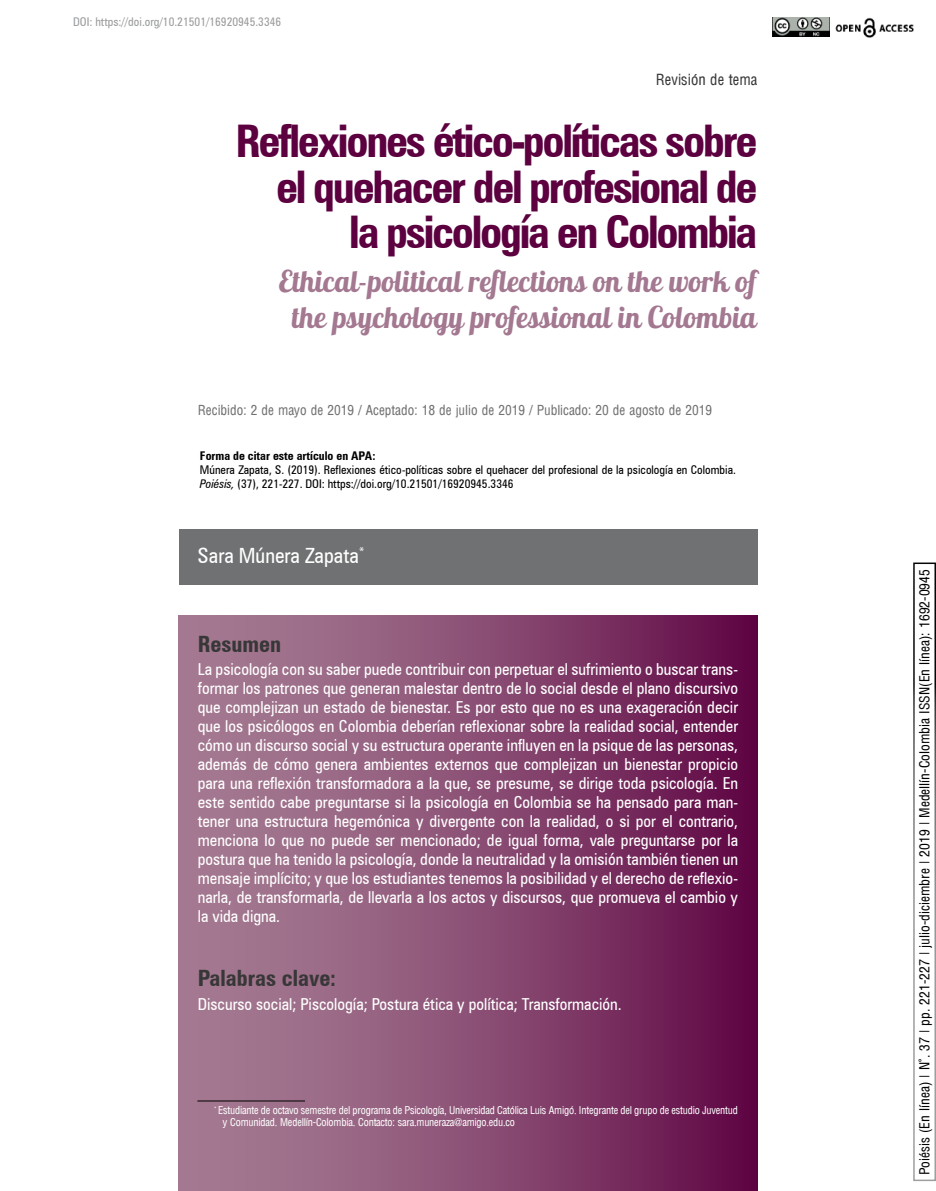
<style>
.page{position:relative;width:936px;height:1191px;background:#fff}
.page>*{position:absolute;margin:0;border:0;box-sizing:border-box;transform-origin:0 0}
.superior_titulo_CAPI{font:700 condensed 45px/45px "Zurich BT";letter-spacing:-.05em;color:#5c0040;text-align:right}
.superior_titulo__2_c{font:30px/36px "Lobster";color:#a37890;text-align:center}
.Titulo_resumen{font:700 condensed 22.5px "Zurich BT";color:#373737}
.autor{font:condensed 21px "Zurich BT";color:#fff}
.textoResume_ESPAÑOL{font:condensed 16.5px/19px "Zurich BT";color:#fff;text-align:justify}
.seccion{font:15px "Arena Condensed";color:#373737}
.rubrica_inferior{font:13.5px "Arena Condensed";color:#000}
.fecha_aceptado{font:13.5px "Arena Condensed";color:#707172}
.forma_de_citar_artíc{font:condensed 12px/13.8px "Zurich BT";color:#000}
.TEXTO_NORMAL{font:condensed 12px "Zurich BT";color:#9c9e9f}
.forma_de_citar_artíc-2{font:700 condensed 12px "Zurich BT";color:#000}
.pie_de_página_capitu{font:10.5px/11.7px "Arena Condensed";letter-spacing:-.02em;color:#fff}
.s1{font-style:italic}
</style>
<div class="page">
<img style="left:835px;top:17px;width:79px;height:21px">
<img style="left:772px;top:17px;width:57px;height:20px">
<div style="left:178px;top:615px;width:579px;height:576px;background:linear-gradient(to right,#ac889a,#650e4a)"></div>
<div style="left:179px;top:529px;width:578px;height:55px;background:#707172"></div>
<hr style="left:197px;top:1100px;width:108px;height:1px;background:#000">
<div style="left:913px;top:562px;width:22px;height:619px;border:2px solid #fff"></div>
<p class="TEXTO_NORMAL" style="left:73px;top:15px;width:210px">DOI: https://doi.org/10.21501/16920945.3346</p>
<p class="seccion" style="left:655px;top:71px;width:103px">Revisión de tema</p>
<p class="superior_titulo_CAPI" style="left:235px;top:119px;width:523px">Reflexiones ético-políticas sobre el quehacer del profesional de la psicología en Colombia</p>
<p class="superior_titulo__2_c" style="left:279px;top:263px;width:479px">Ethical-political reflections on the work of the psychology professional in Colombia</p>
<p class="fecha_aceptado" style="left:198px;top:402px;width:516px">Recibido: 2 de mayo de 2019 / Aceptado: 18 de julio de 2019 / Publicado: 20 de agosto de 2019</p>
<p class="forma_de_citar_artíc-2" style="left:200px;top:448px;width:177px">Forma de citar este artículo en APA:</p>
<p class="forma_de_citar_artíc" style="left:200px;top:462px;width:537px">Múnera Zapata, S. (2019). Reflexiones ético-políticas sobre el quehacer del profesional de la psicología en Colombia.<br><span class="s1">Poiésis,</span> (37), 221-227. DOI: https://doi.org/10.21501/16920945.3346</p>
<p class="autor" style="left:198px;top:542px;width:168px">Sara Múnera Zapata<sup>*</sup></p>
<p class="Titulo_resumen" style="left:198px;top:630px;width:85px">Resumen</p>
<p class="textoResume_ESPAÑOL" style="left:198px;top:660px;width:542px">La psicología con su saber puede contribuir con perpetuar el sufrimiento o buscar trans&shy;formar los patrones que generan malestar dentro de lo social desde el plano discursivo que complejizan un estado de bienestar. Es por esto que no es una exageración decir que los psicólogos en Colombia deberían reflexionar sobre la realidad social, entender cómo un discurso social y su estructura operante influyen en la psique de las personas, además de cómo genera ambientes externos que complejizan un bienestar propicio para una reflexión transformadora a la que, se presume, se dirige toda psicología. En este sentido cabe preguntarse si la psicología en Colombia se ha pensado para man&shy;tener una estructura hegemónica y divergente con la realidad, o si por el contrario, menciona lo que no puede ser mencionado; de igual forma, vale preguntarse por la postura que ha tenido la psicología, donde la neutralidad y la omisión también tienen un mensaje implícito; y que los estudiantes tenemos la posibilidad y el derecho de reflexio&shy;narla, de transformarla, de llevarla a los actos y discursos, que promueva el cambio y la vida digna.</p>
<p class="Titulo_resumen" style="left:198px;top:964px;width:140px">Palabras clave:</p>
<p class="textoResume_ESPAÑOL" style="left:198px;top:994px;width:425px">Discurso social; Piscología; Postura ética y política; Transformación.</p>
<p class="pie_de_página_capitu" style="left:223px;top:1104px;width:516px;text-indent:-9px"><sup>*</sup> Estudiante de octavo semestre del programa de Psicología, Universidad Católica Luis Amigó. Integrante del grupo de estudio Juventud y Comunidad. Medellín-Colombia. Contacto: sara.muneraza@amigo.edu.co</p>
<p class="rubrica_inferior" style="left:916px;top:1175px;width:608px;rotate:-90deg">Poiésis (En línea) | N°. 37 | pp. 221-227 | julio-diciembre | 2019 | Medellín-Colombia ISSN(En línea): 1692-0945</p>
</div>
